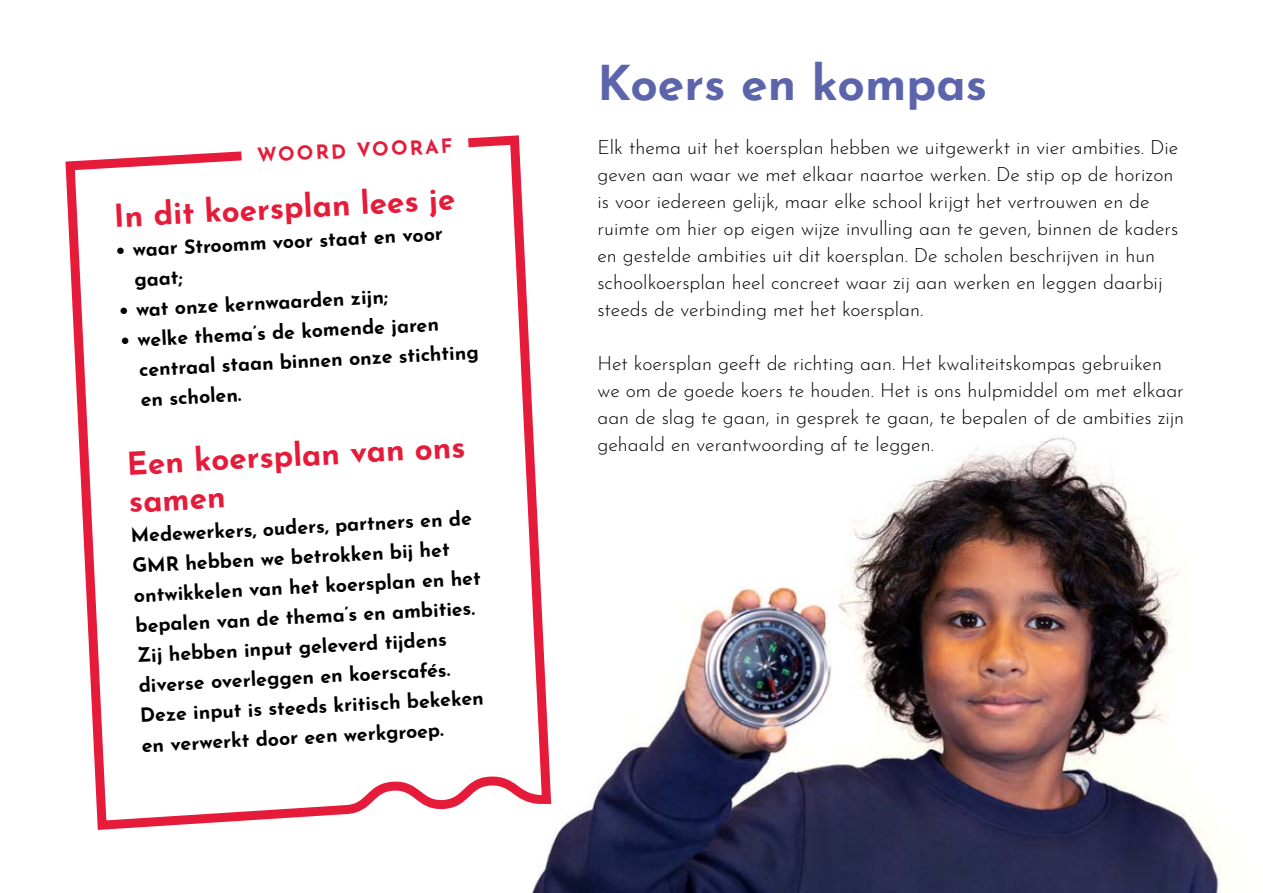
<style>
.page{position:relative;width:1263px;height:893px;background:#fff}
.page>*{position:absolute;margin:0;border:0;box-sizing:border-box;transform-origin:0 0}
.t1{font:700 48px "Josefin Sans";color:#5c65ac}
.t2{font:700 31.5px/37.8px "Josefin Sans";color:#e51b39}
.t3{font:300 19.5px/27px "Josefin Sans";color:#000}
.t4{font:700 19.5px/30px "Josefin Sans";color:#000}
.t5{font:700 19.5px "Josefin Sans";color:#e51b39}
</style>
<div class="page">
<img style="left:532px;top:437px;width:695px;height:456px">
<svg style="left:65px;top:135px;width:491px;height:700px"></svg>
<svg style="left:241px;top:137px;width:228px;height:32px"></svg>
<p class="t5" style="left:256px;top:138px;width:197px;rotate:-3deg">WOORD VOORAF</p>
<h2 class="t2" style="left:113px;top:193px;width:343px;rotate:-3deg">In dit koersplan lees je</h2>
<p class="t4" style="left:132px;top:232px;width:312px;text-indent:-17px;rotate:-3deg">• waar Stroomm voor staat en voor gaat;</p>
<p class="t4" style="left:118px;top:292px;width:271px;rotate:-3deg">• wat onze kernwaarden zijn;</p>
<p class="t4" style="left:137px;top:321px;width:341px;text-indent:-17px;rotate:-3deg">• welke thema’s de komende jaren centraal staan binnen onze stichting en scholen.</p>
<h2 class="t2" style="left:126px;top:440px;width:340px;rotate:-3deg">Een koersplan van ons samen</h2>
<p class="t4" style="left:130px;top:518px;width:349px;rotate:-3deg">Medewerkers, ouders, partners en de GMR hebben we betrokken bij het ontwikkelen van het koersplan en het bepalen van de thema’s en ambities.<br>Zij hebben input geleverd tijdens diverse overleggen en koerscafés.<br>Deze input is steeds kritisch bekeken en verwerkt door een werkgroep.</p>
<h1 class="t1" style="left:597px;top:40px;width:391px">Koers en kompas</h1>
<p class="t3" style="left:597px;top:132px;width:582px">Elk thema uit het koersplan hebben we uitgewerkt in vier ambities. Die geven aan waar we met elkaar naartoe werken. De stip op de horizon is voor iedereen gelijk, maar elke school krijgt het vertrouwen en de ruimte om hier op eigen wijze invulling aan te geven, binnen de kaders en gestelde ambities uit dit koersplan. De scholen beschrijven in hun schoolkoersplan heel concreet waar zij aan werken en leggen daarbij steeds de verbinding met het koersplan.</p>
<p class="t3" style="left:597px;top:348px;width:588px">Het koersplan geeft de richting aan. Het kwaliteitskompas gebruiken we om de goede koers te houden. Het is ons hulpmiddel om met elkaar aan de slag te gaan, in gesprek te gaan, te bepalen of de ambities zijn gehaald en verantwoording af te leggen.</p>
</div>
